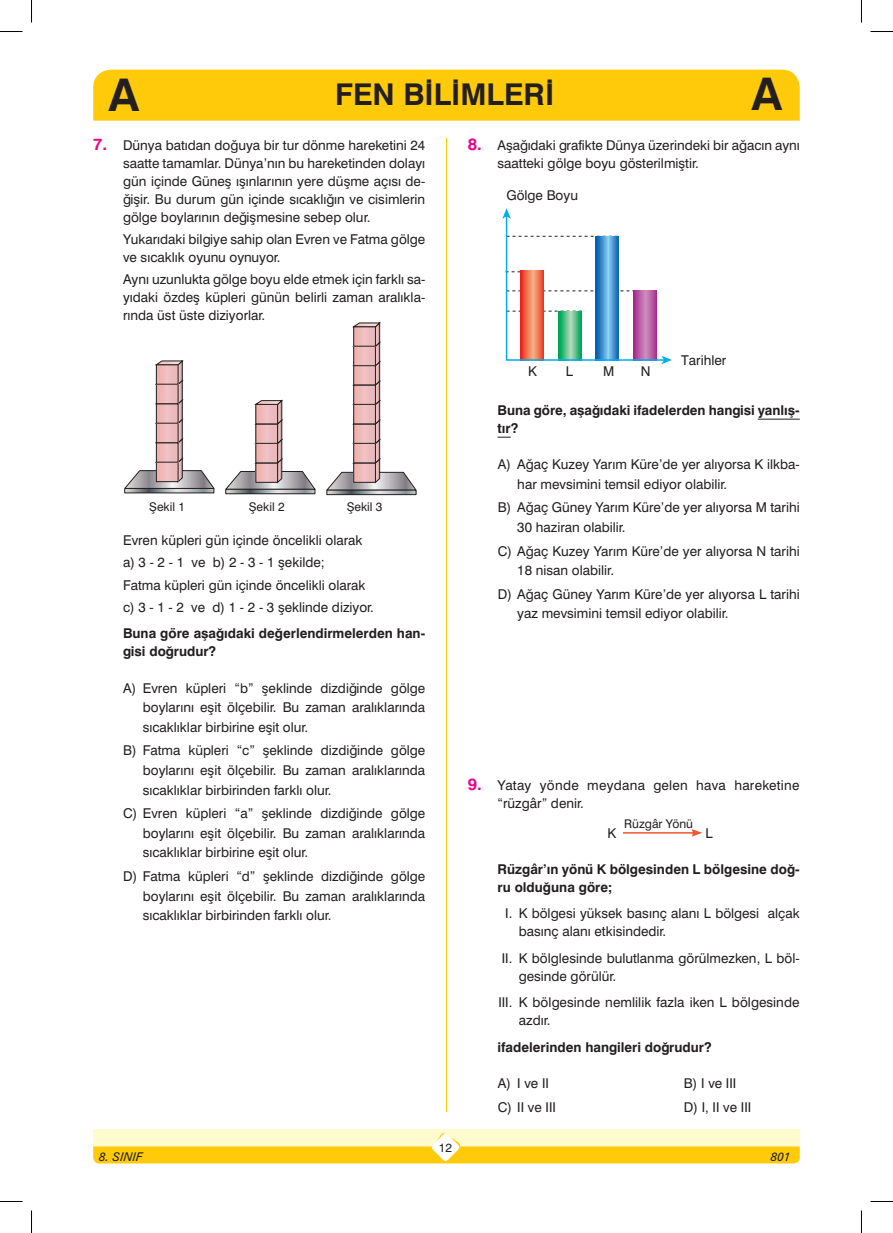
<style>
.page{position:relative;width:893px;height:1233px;background:#fff}
.page>*{position:absolute;margin:0;border:0;box-sizing:border-box;transform-origin:0 0}
.t1{font:45px "Swiss Bold Tr";color:#231f20}
.t2{font:30px "Swiss Bold Tr";color:#231f20}
.ABCDE{font:13.5px/19.5px "Swiss Normal Tr";color:#231f20;text-align:justify}
.Soru_plain{font:13.5px/18px "Swiss Normal Tr";color:#231f20;text-align:justify}
.Soru_Bold{font:13.5px/18px "Swiss Bold Tr";color:#231f20}
.I_II_III__öncül{font:13.5px/18px "Swiss Normal Tr";color:#231f20}
.Soru_plain-2{font:13.5px/18px "Swiss Normal Tr";letter-spacing:.02em;color:#231f20}
.t3{font:12px "Swiss Normal Tr";color:#231f20}
.t4{font:12px "Swiss Italic Tr";color:#231f20}
.s1{font-family:"Swiss Bold Tr";font-size:16.5px;color:#ed028c}
</style>
<div class="page">
<div style="left:93px;top:70px;width:706px;height:51px;background:#feca0a"></div>
<div style="left:93px;top:1129px;width:706px;height:17px;background:#fffbcf"></div>
<hr style="left:446px;top:138px;width:1px;height:974px;background:#feca0a">
<svg style="left:93px;top:1133px;width:706px;height:30px"></svg>
<svg style="left:126px;top:490px;width:86px;height:1px"></svg>
<div style="left:124px;top:488px;width:90px;height:5px;border:1px solid #231f20"></div>
<svg style="left:227px;top:491px;width:86px;height:1px"></svg>
<div style="left:225px;top:489px;width:90px;height:5px;border:1px solid #231f20"></div>
<svg style="left:328px;top:492px;width:86px;height:1px"></svg>
<div style="left:326px;top:490px;width:90px;height:5px;border:1px solid #231f20"></div>
<svg style="left:124px;top:360px;width:90px;height:129px"></svg>
<svg style="left:225px;top:400px;width:90px;height:90px"></svg>
<svg style="left:326px;top:322px;width:90px;height:168px"></svg>
<hr style="left:757px;top:419px;width:42px;height:1px;background:#231f20">
<svg style="left:497px;top:437px;width:13px;height:1px"></svg>
<svg style="left:502px;top:208px;width:169px;height:156px"></svg>
<hr style="left:622px;top:832px;width:71px;height:1px;background:#f0562f">
<svg style="left:691px;top:829px;width:11px;height:7px"></svg>
<svg style="left:0;top:31px;width:22px;height:1px"></svg>
<svg style="left:870px;top:31px;width:22px;height:1px"></svg>
<svg style="left:0;top:1201px;width:22px;height:1px"></svg>
<svg style="left:870px;top:1201px;width:22px;height:1px"></svg>
<svg style="left:31px;top:0;width:1px;height:23px"></svg>
<svg style="left:31px;top:1210px;width:1px;height:22px"></svg>
<h1 class="t1" style="left:109px;top:67px;width:32px">A</h1>
<h2 class="t2" style="left:335px;top:76px;width:220px">FEN BİLİMLERİ</h2>
<h1 class="t1" style="left:751px;top:67px;width:32px">A</h1>
<p class="Soru_plain" style="left:123px;top:136px;width:303px;text-indent:-30px"><span class="s1">7.</span> Dünya batıdan doğuya bir tur dönme hareketini 24 saatte tamamlar. Dünya’nın bu hareketinden dolayı gün içinde Güneş ışınlarının yere düşme açısı de&shy;ğişir. Bu durum gün içinde sıcaklığın ve cisimlerin gölge boylarının değişmesine sebep olur.</p>
<p class="Soru_plain" style="left:123px;top:230px;width:303px">Yukarıdaki bilgiye sahip olan Evren ve Fatma gölge ve sıcaklık oyunu oynuyor.</p>
<p class="Soru_plain" style="left:123px;top:270px;width:303px">Aynı uzunlukta gölge boyu elde etmek için farklı sa&shy;yıdaki özdeş küpleri günün belirli zaman aralıkla&shy;rında üst üste diziyorlar.</p>
<p class="t3" style="left:149px;top:499px;width:37px">Şekil 1</p>
<p class="t3" style="left:249px;top:499px;width:37px">Şekil 2</p>
<p class="t3" style="left:346px;top:499px;width:37px">Şekil 3</p>
<p class="Soru_plain" style="left:123px;top:531px;width:241px">Evren küpleri gün içinde öncelikli olarak</p>
<p class="Soru_plain" style="left:123px;top:553px;width:203px">a) 3 - 2 - 1 ve b) 2 - 3 - 1 şekilde;</p>
<p class="Soru_plain" style="left:123px;top:575px;width:244px">Fatma küpleri gün içinde öncelikli olarak</p>
<p class="Soru_plain" style="left:123px;top:598px;width:252px">c) 3 - 1 - 2 ve d) 1 - 2 - 3 şeklinde diziyor.</p>
<p class="Soru_Bold" style="left:123px;top:624px;width:303px">Buna göre aşağıdaki değerlendirmelerden han&shy;gisi doğrudur?</p>
<p class="ABCDE" style="left:143px;top:678px;width:284px;text-indent:-20px">A) Evren küpleri “b” şeklinde dizdiğinde gölge boylarını eşit ölçebilir. Bu zaman aralıklarında sıcaklıklar birbirine eşit olur.</p>
<p class="ABCDE" style="left:143px;top:740px;width:284px;text-indent:-20px">B) Fatma küpleri “c” şeklinde dizdiğinde gölge boylarını eşit ölçebilir. Bu zaman aralıklarında sıcaklıklar birbirinden farklı olur.</p>
<p class="ABCDE" style="left:143px;top:803px;width:284px;text-indent:-20px">C) Evren küpleri “a” şeklinde dizdiğinde gölge boylarını eşit ölçebilir. Bu zaman aralıklarında sıcaklıklar birbirine eşit olur.</p>
<p class="ABCDE" style="left:143px;top:866px;width:284px;text-indent:-20px">D) Fatma küpleri “d” şeklinde dizdiğinde gölge boylarını eşit ölçebilir. Bu zaman aralıklarında sıcaklıklar birbirinden farklı olur.</p>
<p class="Soru_plain" style="left:497px;top:136px;width:304px;text-indent:-30px"><span class="s1">8.</span> Aşağıdaki grafikte Dünya üzerindeki bir ağacın aynı saatteki gölge boyu gösterilmiştir.</p>
<p class="Soru_plain" style="left:506px;top:186px;width:73px">Gölge Boyu</p>
<p class="Soru_plain" style="left:681px;top:350px;width:47px">Tarihler</p>
<p class="Soru_plain" style="left:528px;top:362px;width:10px">K</p>
<p class="Soru_plain" style="left:565px;top:362px;width:9px">L</p>
<p class="Soru_plain" style="left:603px;top:362px;width:13px">M</p>
<p class="Soru_plain" style="left:640px;top:362px;width:11px">N</p>
<p class="Soru_Bold" style="left:497px;top:401px;width:303px">Buna göre, aşağıdaki ifadelerden hangisi yanlış&shy;tır?</p>
<p class="ABCDE" style="left:517px;top:454px;width:284px;text-indent:-20px">A) Ağaç Kuzey Yarım Küre’de yer alıyorsa K ilkba&shy;har mevsimini temsil ediyor olabilir.</p>
<p class="ABCDE" style="left:517px;top:497px;width:284px;text-indent:-20px">B) Ağaç Güney Yarım Küre’de yer alıyorsa M tarihi<br>30 haziran olabilir.</p>
<p class="ABCDE" style="left:517px;top:541px;width:284px;text-indent:-20px">C) Ağaç Kuzey Yarım Küre’de yer alıyorsa N tarihi<br>18 nisan olabilir.</p>
<p class="ABCDE" style="left:517px;top:584px;width:284px;text-indent:-20px">D) Ağaç Güney Yarım Küre’de yer alıyorsa L tarihi yaz mevsimini temsil ediyor olabilir.</p>
<p class="Soru_plain-2" style="left:497px;top:775px;width:303px;text-indent:-30px"><span class="s1">9.</span> Yatay yönde meydana gelen hava hareketine “rüzgâr” denir.</p>
<p class="Soru_plain" style="left:607px;top:824px;width:10px">K</p>
<p class="Soru_plain" style="left:705px;top:824px;width:9px">L</p>
<p class="t3" style="left:624px;top:815px;width:70px">Rüzgâr Yönü</p>
<p class="Soru_Bold" style="left:497px;top:859px;width:303px">Rüzgâr’ın yönü K bölgesinden L bölgesine doğ&shy;ru olduğuna göre;</p>
<p class="I_II_III__öncül" style="left:518px;top:904px;width:282px;text-indent:-14px">I. K bölgesi yüksek basınç alanı L bölgesi alçak basınç alanı etkisindedir.</p>
<p class="I_II_III__öncül" style="left:518px;top:948px;width:282px;text-indent:-17px">II. K bölglesinde bulutlanma görülmezken, L böl&shy;gesinde görülür.</p>
<p class="I_II_III__öncül" style="left:518px;top:993px;width:282px;text-indent:-20px">III. K bölgesinde nemlilik fazla iken L bölgesinde azdır.</p>
<p class="Soru_Bold" style="left:497px;top:1037px;width:215px">ifadelerinden hangileri doğrudur?</p>
<p class="ABCDE" style="left:497px;top:1073px;width:53px">A) I ve II</p>
<p class="ABCDE" style="left:683px;top:1073px;width:54px">B) I ve III</p>
<p class="ABCDE" style="left:497px;top:1097px;width:60px">C) II ve III</p>
<p class="ABCDE" style="left:683px;top:1097px;width:69px">D) I, II ve III</p>
<p class="t3" style="left:438px;top:1140px;width:15px">12</p>
<p class="t4" style="left:99px;top:1148px;width:45px">8. SINIF</p>
<p class="t4" style="left:770px;top:1148px;width:21px">801</p>
</div>
